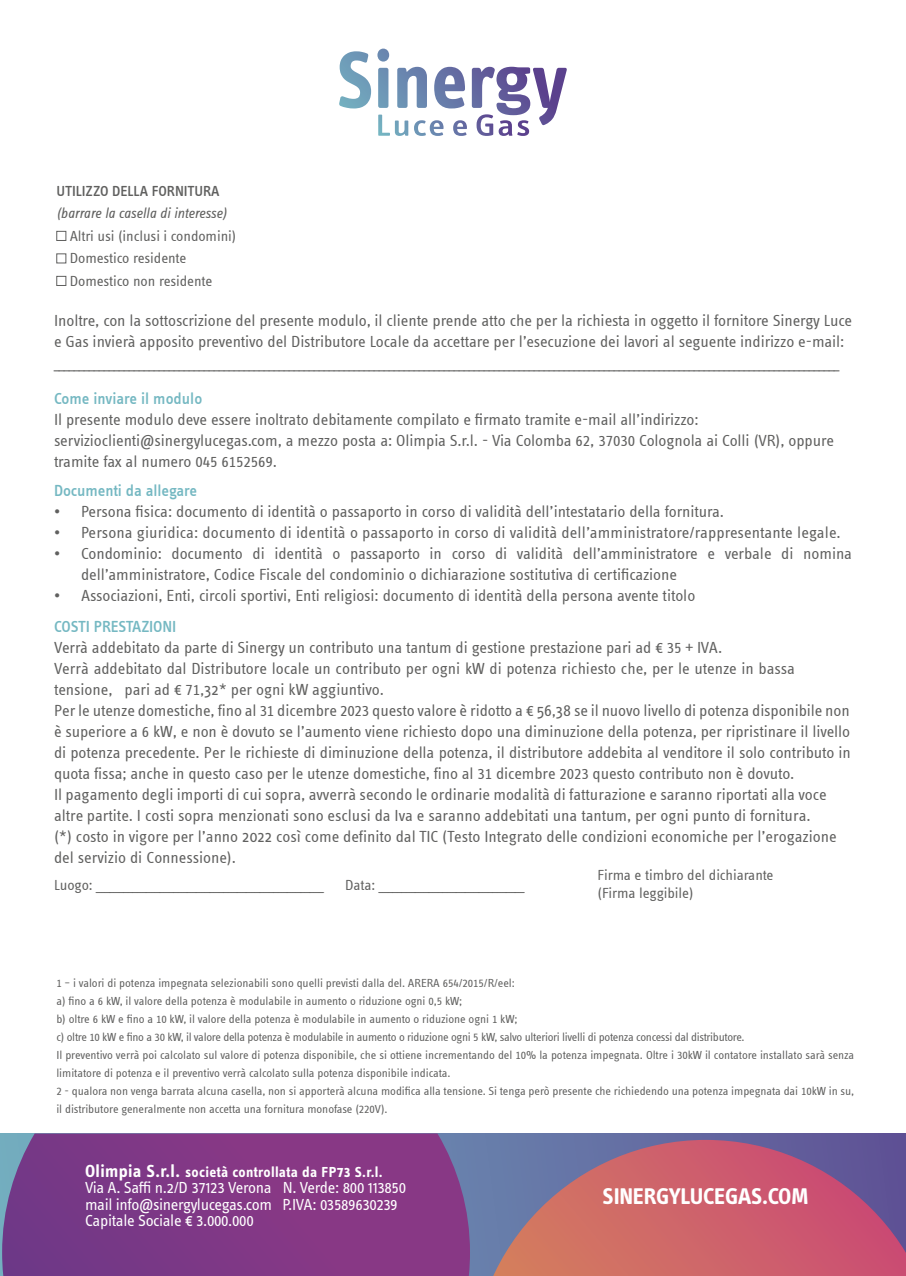
<style>
.page{position:relative;width:906px;height:1276px;background:#fff}
.page>*{position:absolute;margin:0;border:0;box-sizing:border-box;transform-origin:0 0}
.t1{font:700 23.55px "Info Text OT";letter-spacing:-.015em;color:#fff}
.t2{font:16.5px/21px "Info Text Offc";letter-spacing:-.005em;color:#60605f}
.t3{font:16.5px/16.5px "Info Text OT";letter-spacing:-.02em;color:#fff}
.t4{font:500 16.5px "Info Text Offc";letter-spacing:-.005em;color:#75b8c2}
.t5{font:15px/22.5px "Info Text Offc";letter-spacing:-.005em;color:#60605f}
.t6{font:700 15px "Info Text OT";letter-spacing:.015em;color:#fff}
.t7{font:italic 15px "Info Text Offc";letter-spacing:-.01em;color:#60605f}
.t8{font:500 15px "Info Text Offc";letter-spacing:-.005em;color:#60605f}
.t9{font:12px/18px "Info Text Offc";letter-spacing:-.005em;color:#60605f}
.s1{font-family:"Info Text OT"}
.s2{font-size:18px}
</style>
<div class="page">
<svg style="left:339px;top:49px;width:156px;height:59px"></svg>
<svg style="left:378px;top:115px;width:115px;height:21px"></svg>
<svg style="left:0;top:1133px;width:906px;height:143px;background:#646fa3"></svg>
<svg style="left:2px;top:1133px;width:468px;height:143px;background:#7f3c87"></svg>
<svg style="left:472px;top:1140px;width:434px;height:136px;background:#ae657b"></svg>
<div style="left:56px;top:231px;width:10px;height:10px;border:1px solid #60605f"></div>
<div style="left:56px;top:253px;width:10px;height:10px;border:1px solid #60605f"></div>
<div style="left:56px;top:276px;width:10px;height:10px;border:1px solid #60605f"></div>
<p class="t8" style="left:56px;top:182px;width:165px">UTILIZZO DELLA FORNITURA</p>
<p class="t7" style="left:56px;top:205px;width:172px">(barrare la casella di interesse)</p>
<p class="t5" style="left:70px;top:225px;width:168px">Altri usi (inclusi i condomini)<br>Domestico residente<br>Domestico non residente</p>
<p class="t2" style="left:54px;top:310px;width:799px">Inoltre, con la sottoscrizione del presente modulo, il cliente prende atto che per la richiesta in oggetto il fornitore Sinergy Luce e Gas invierà apposito preventivo del Distributore Locale da accettare per l’esecuzione dei lavori al seguente indirizzo e-mail: _____________________________________________________________________________________________________________________________________________________________</p>
<p class="t4" style="left:54px;top:390px;width:150px">Come inviare il modulo</p>
<p class="t2" style="left:54px;top:409px;width:781px">Il presente modulo deve essere inoltrato debitamente compilato e firmato tramite e-mail all’indirizzo: servizioclienti@sinergylucegas.com, a mezzo posta a: Olimpia S.r.l. - Via Colomba 62, 37030 Colognola ai Colli (VR), oppure tramite fax al numero 045 6152569.</p>
<p class="t4" style="left:54px;top:481px;width:145px">Documenti da allegare</p>
<p class="t2" style="left:54px;top:501px;width:671px">• Persona fisica: documento di identità o passaporto in corso di validità dell’intestatario della fornitura.</p>
<p class="t2" style="left:54px;top:522px;width:788px">• Persona giuridica: documento di identità o passaporto in corso di validità dell’amministratore/rappresentante legale.</p>
<p class="t2" style="left:81px;top:543px;width:772px;text-indent:-27px">• Condominio: documento di identità o passaporto in corso di validità dell’amministratore e verbale di nomina dell’amministratore, Codice Fiscale del condominio o dichiarazione sostitutiva di certificazione</p>
<p class="t2" style="left:54px;top:585px;width:643px">• Associazioni, Enti, circoli sportivi, Enti religiosi: documento di identità della persona avente titolo</p>
<p class="t4" style="left:54px;top:617px;width:124px">COSTI PRESTAZIONI</p>
<p class="t2" style="left:54px;top:637px;width:798px">Verrà addebitato da parte di Sinergy un contributo una tantum di gestione prestazione pari ad € 35 + IVA.<br>Verrà addebitato dal Distributore locale un contributo per ogni kW di potenza richiesto che, per le utenze in bassa tensione, pari ad € 71<span class="s1">,32</span>* per ogni kW aggiuntivo.<br>Per le utenze domestiche, fino al 31 dicembre 2023 questo valore è ridotto a € <span class="s1">56,38</span> se il nuovo livello di potenza disponibile non è superiore a 6 kW, e non è dovuto se l’aumento viene richiesto dopo una diminuzione della potenza, per ripristinare il livello di potenza precedente. Per le richieste di diminuzione della potenza, il distributore addebita al venditore il solo contributo in quota fissa; anche in questo caso per le utenze domestiche, fino al 31 dicembre 2023 questo contributo non è dovuto.<br>Il pagamento degli importi di cui sopra, avverrà secondo le ordinarie modalità di fatturazione e saranno riportati alla voce altre partite. I costi sopra menzionati sono esclusi da Iva e saranno addebitati una tantum, per ogni punto di fornitura.<br>(*) costo in vigore per l’anno <span class="s1">2022</span> così come definito dal TIC (Testo Integrato delle condizioni economiche per l’erogazione del servizio di Connessione).</p>
<p class="t5" style="left:54px;top:874px;width:271px">Luogo: __________________________________________________</p>
<p class="t5" style="left:345px;top:874px;width:181px">Data: ________________________________</p>
<p class="t5" style="left:597px;top:866px;width:177px;line-height:18px">Firma e timbro del dichiarante (Firma leggibile)</p>
<p class="t9" style="left:56px;top:974px;width:799px">1 – i valori di potenza impegnata selezionabili sono quelli previsti dalla del. ARERA 654/2015/R/eel:<br>a) fino a 6 kW, il valore della potenza è modulabile in aumento o riduzione ogni 0,5 kW;<br>b) oltre 6 kW e fino a 10 kW, il valore della potenza è modulabile in aumento o riduzione ogni 1 kW;<br>c) oltre 10 kW e fino a 30 kW, il valore della potenza è modulabile in aumento o riduzione ogni 5 kW, salvo ulteriori livelli di potenza concessi dal distributore.<br>Il preventivo verrà poi calcolato sul valore di potenza disponibile, che si ottiene incrementando del 10% la potenza impegnata. Oltre i 30kW il contatore installato sarà senza limitatore di potenza e il preventivo verrà calcolato sulla potenza disponibile indicata.<br>2 - qualora non venga barrata alcuna casella, non si apporterà alcuna modifica alla tensione. Si tenga però presente che richiedendo una potenza impegnata dai 10kW in su, il distributore generalmente non accetta una fornitura monofase (220V).</p>
<p class="t6" style="left:85px;top:1162px;width:299px"><span class="s2">Olimpia S.r.l.</span> società controllata da FP73 S.r.l.</p>
<p class="t3" style="left:85px;top:1179px;width:322px">Via A. Saffi n.2/D 37123 Verona N. Verde: 800 113850 mail info@sinergylucegas.com P.IVA: 03589630239<br>Capitale Sociale € 3.000.000</p>
<h1 class="t1" style="left:602px;top:1181px;width:208px">SINERGYLUCEGAS.COM</h1>
</div>
